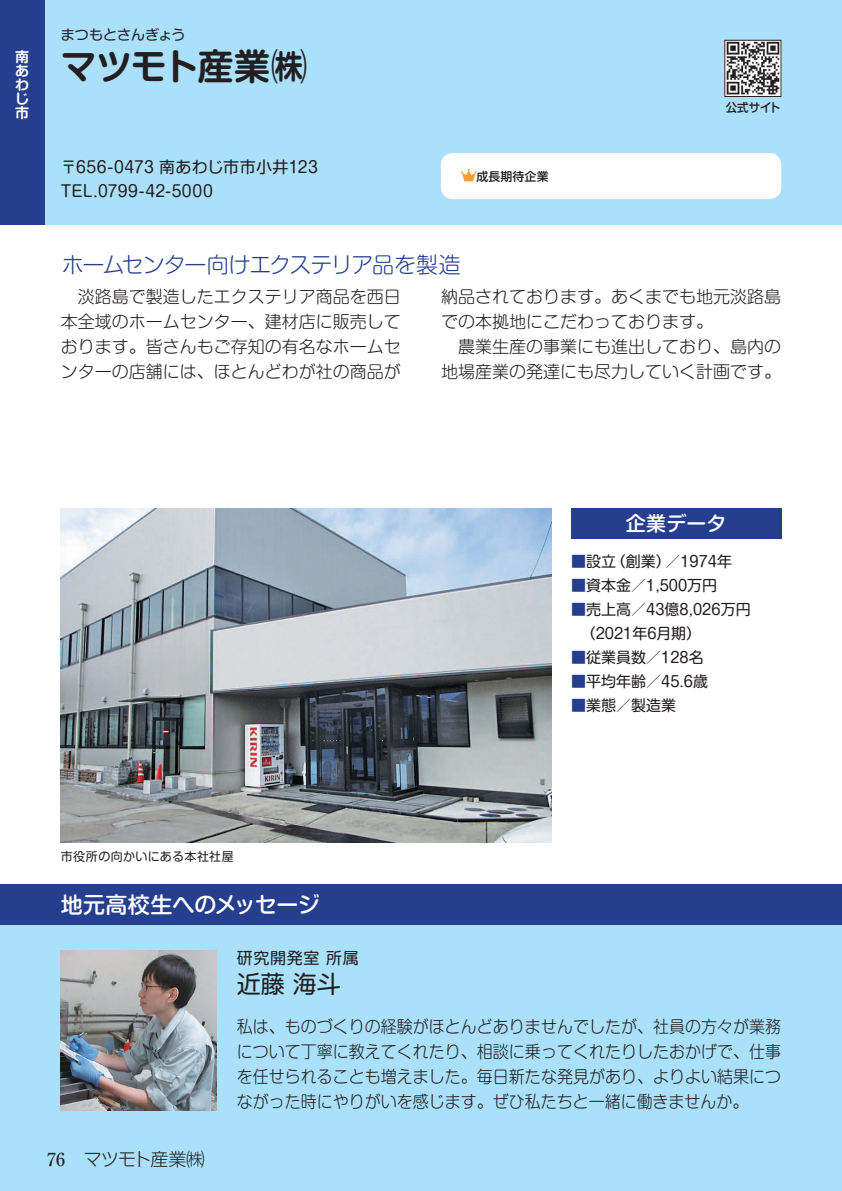
<style>
.page{position:relative;width:842px;height:1191px;background:#fff}
.page>*{position:absolute;margin:0;border:0;box-sizing:border-box;transform-origin:0 0}
.t1{font:700 36px "Shin M Go Pro De";letter-spacing:-.03em;color:#231f20}
.t2{font:24px "Shin M Go Pro";color:#231f20}
.t3{font:300 22px "Shin M Go Pro";letter-spacing:-.055em;color:#253f8e}
.t4{font:500 22px "Shin M Go Pro";letter-spacing:-.005em;color:#fff}
.t5{font:500 20px "Shin M Go Pro";letter-spacing:.005em;color:#fff}
.t6{font:300 18px "Shin M Go Pro";letter-spacing:-.045em;color:#231f20}
.t7{font:500 18px "Ryumin Pro";color:#231f20}
.t8{font:300 17px/25px "Shin M Go Pro";color:#231f20;text-align:justify}
.t9{font:300 17px/25px "Shin M Go Pro";color:#231f20;text-align:justify;scale:.94 1}
.t10{font:16px/24px "Shin M Go Pro";letter-spacing:.02em;color:#231f20}
.t11{font:15px/24px "Shin M Go Pro";color:#231f20}
.t12{font:14px "Shin M Go Pro";color:#231f20}
.t13{font:700 14px/14px "Shin M Go Pro De";color:#fff;text-align:justify}
.t14{font:12px "Shin M Go Pro";letter-spacing:.025em;color:#231f20}
.t15{font:500 12px "Shin M Go Pro";color:#231f20}
.t16{font:500 12px "Shin M Go Pro";color:#231f20;scale:.95 1}
.s1{color:#253f8e}
</style>
<div class="page">
<div style="left:0;top:884px;width:841px;height:307px;background:#aae0f9"></div>
<hr style="left:841px;top:884px;width:1px;height:307px;background:#aae0f9">
<div style="left:0;top:884px;width:841px;height:40px;background:#253f8e"></div>
<hr style="left:841px;top:884px;width:1px;height:40px;background:#253f8e">
<div style="left:0;top:0;width:841px;height:224px;background:#aae0f9"></div>
<hr style="left:841px;top:0;width:1px;height:224px;background:#aae0f9">
<div style="left:0;top:0;width:44px;height:224px;background:#253f8e"></div>
<img style="left:61px;top:508px;width:490px;height:334px">
<div style="left:441px;top:153px;width:340px;height:46px;background:#fff;border-radius:12px"></div>
<svg style="left:461px;top:169px;width:15px;height:12px"></svg>
<div style="left:571px;top:508px;width:210px;height:30px;background:#253f8e"></div>
<img style="left:61px;top:950px;width:156px;height:160px">
<img style="left:726px;top:42px;width:53px;height:53px">
<div style="left:724px;top:40px;width:57px;height:57px;border:1px solid #231f20"></div>
<p class="t13" style="left:15px;top:48px;width:15px">南あわじ市</p>
<p class="t12" style="left:61px;top:24px;width:126px">まつもとさんぎょう</p>
<h1 class="t1" style="left:61px;top:37px;width:248px">マツモト産業㈱</h1>
<p class="t10" style="left:61px;top:153px;width:258px">〒656-0473 南あわじ市市小井123<br>TEL.0799-42-5000</p>
<p class="t15" style="left:476px;top:166px;width:73px">成長期待企業</p>
<p class="t3" style="left:62px;top:247px;width:400px">ホームセンター向けエクステリア品を製造</p>
<p class="t16" style="left:725px;top:97px;width:59px">公式サイト</p>
<p class="t8" style="left:61px;top:282px;width:341px">　淡路島で製造したエクステリア商品を西日本全域のホームセンター、建材店に販売しております。皆さんもご存知の有名なホームセンターの店舗には、ほとんどわが社の商品が</p>
<p class="t8" style="left:441px;top:282px;width:341px;text-align:left">納品されております。あくまでも地元淡路島での本拠地にこだわっております。<br>　農業生産の事業にも進出しており、島内の地場産業の発達にも尽力していく計画です。</p>
<p class="t5" style="left:625px;top:507px;width:102px">企業データ</p>
<p class="t11" style="left:571px;top:548px;width:162px"><span class="s1">■</span>設立（創業）／1974年</p>
<p class="t11" style="left:571px;top:572px;width:148px"><span class="s1">■</span>資本金／1,500万円</p>
<p class="t11" style="left:571px;top:596px;width:181px"><span class="s1">■</span>売上高／43億8,026万円　（2021年6月期）</p>
<p class="t11" style="left:571px;top:644px;width:134px"><span class="s1">■</span>従業員数／128名</p>
<p class="t11" style="left:571px;top:668px;width:138px"><span class="s1">■</span>平均年齢／45.6歳</p>
<p class="t11" style="left:571px;top:692px;width:106px"><span class="s1">■</span>業態／製造業</p>
<p class="t14" style="left:61px;top:847px;width:175px">市役所の向かいにある本社社屋</p>
<p class="t4" style="left:61px;top:886px;width:260px">地元高校生へのメッセージ</p>
<p class="t10" style="left:237px;top:944px;width:123px">研究開発室 所属</p>
<h2 class="t2" style="left:237px;top:964px;width:105px">近藤 海斗</h2>
<p class="t7" style="left:47px;top:1145px;width:19px">76</p>
<p class="t6" style="left:84px;top:1145px;width:122px">マツモト産業㈱</p>
<p class="t9" style="left:237px;top:1012px;width:580px">私は、ものづくりの経験がほとんどありませんでしたが、社員の方々が業務について丁寧に教えてくれたり、相談に乗ってくれたりしたおかげで、仕事を任せられることも増えました。毎日新たな発見があり、よりよい結果につながった時にやりがいを感じます。ぜひ私たちと一緒に働きませんか。</p>
</div>
